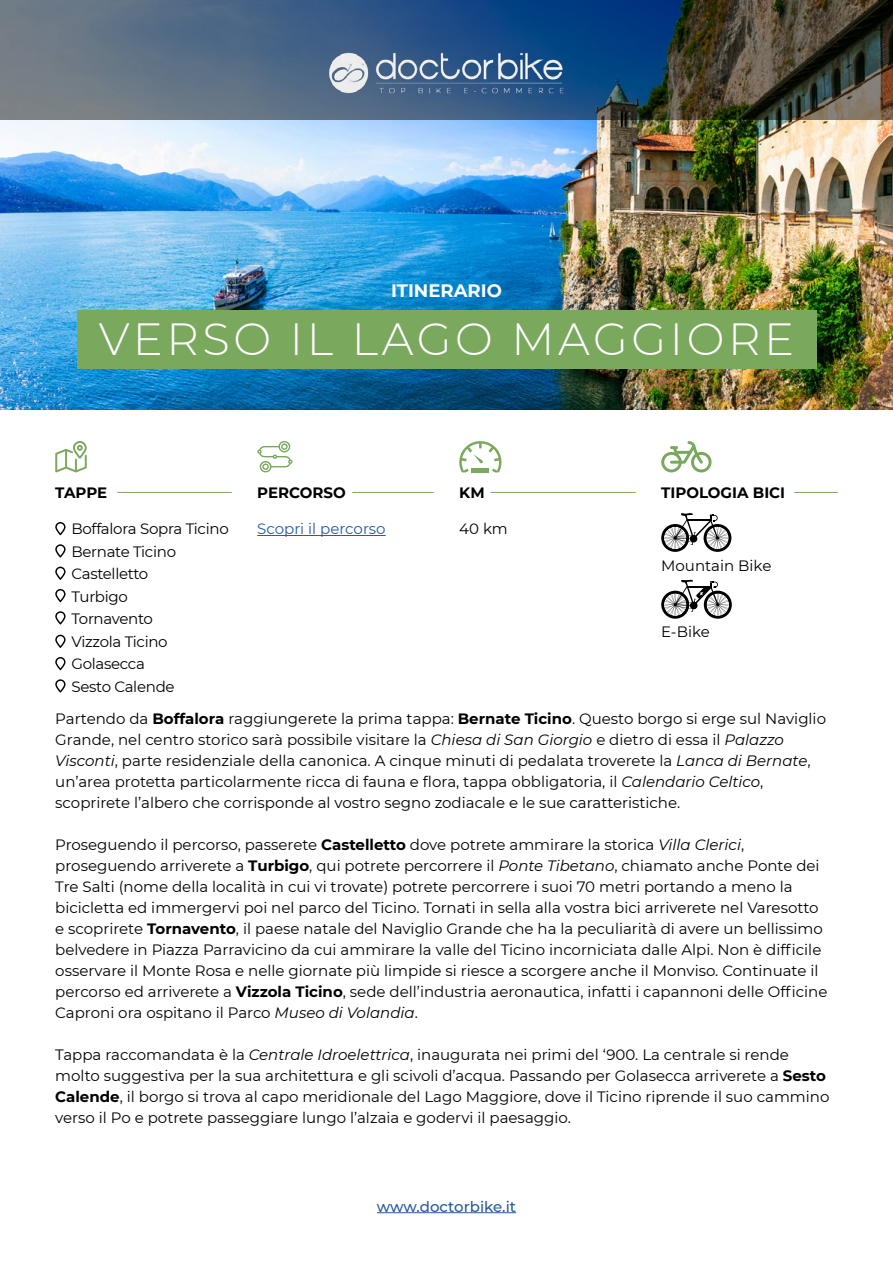
<style>
.page{position:relative;width:893px;height:1263px;background:#fff}
.page>*{position:absolute;margin:0;border:0;box-sizing:border-box;transform-origin:0 0}
.t1{font:300 45px "Montserrat";letter-spacing:.08em;color:#fff}
.t2{font:700 18px "Montserrat";color:#fff}
.t3{font:15px/21px "Montserrat";color:#000}
.t4{font:15px/22.5px "Montserrat";letter-spacing:-.02em;color:#000}
.t5{font:700 15px "Montserrat";color:#000}
.t6{font:500 15px "Montserrat";color:#275b9b}
.t7{font:15px "Montserrat";color:#275b9b}
.s1{font-weight:700}
.s2{font-style:italic}
</style>
<div class="page">
<img style="left:0;top:119px;width:893px;height:290px">
<svg style="left:0;top:0;width:893px;height:119px;background:#44586b"></svg>
<div style="left:77px;top:310px;width:739px;height:59px;background:#7aa95e"></div>
<hr style="left:257px;top:535px;width:129px;height:1px;background:#275b9b">
<hr style="left:117px;top:492px;width:115px;height:1px;background:#7aa95e">
<hr style="left:352px;top:492px;width:82px;height:1px;background:#7aa95e">
<hr style="left:490px;top:492px;width:146px;height:1px;background:#7aa95e">
<hr style="left:794px;top:492px;width:44px;height:1px;background:#7aa95e">
<svg style="left:55px;top:441px;width:32px;height:31px"></svg>
<svg style="left:257px;top:441px;width:36px;height:32px"></svg>
<svg style="left:459px;top:441px;width:42px;height:31px"></svg>
<svg style="left:55px;top:522px;width:11px;height:13px"></svg>
<svg style="left:55px;top:544px;width:11px;height:14px"></svg>
<svg style="left:55px;top:567px;width:11px;height:13px"></svg>
<svg style="left:55px;top:589px;width:11px;height:13px"></svg>
<svg style="left:55px;top:611px;width:11px;height:14px"></svg>
<svg style="left:55px;top:635px;width:11px;height:13px"></svg>
<svg style="left:55px;top:657px;width:11px;height:13px"></svg>
<svg style="left:55px;top:679px;width:11px;height:14px"></svg>
<img style="left:329px;top:45px;width:235px;height:56px">
<hr style="left:377px;top:1212px;width:139px;height:1px;background:#275b9b">
<svg style="left:661px;top:441px;width:51px;height:32px"></svg>
<svg style="left:661px;top:513px;width:70px;height:39px"></svg>
<svg style="left:661px;top:580px;width:71px;height:39px"></svg>
<p class="t2" style="left:391px;top:278px;width:112px">ITINERARIO</p>
<h1 class="t1" style="left:99px;top:308px;width:697px">VERSO IL LAGO MAGGIORE</h1>
<p class="t5" style="left:55px;top:481px;width:53px">TAPPE</p>
<p class="t5" style="left:257px;top:481px;width:90px">PERCORSO</p>
<p class="t5" style="left:459px;top:481px;width:27px">KM</p>
<p class="t5" style="left:661px;top:481px;width:125px">TIPOLOGIA BICI</p>
<p class="t4" style="left:71px;top:517px;width:159px">Boffalora Sopra Ticino<br>Bernate Ticino<br>Castelletto<br>Turbigo<br>Tornavento<br>Vizzola Ticino<br>Golasecca<br>Sesto Calende</p>
<p class="t7" style="left:257px;top:519px;width:130px">Scopri il percorso</p>
<p class="t3" style="left:459px;top:518px;width:50px">40 km</p>
<p class="t3" style="left:661px;top:555px;width:112px">Mountain Bike</p>
<p class="t3" style="left:661px;top:620px;width:50px">E-Bike</p>
<p class="t3" style="left:55px;top:708px;width:772px">Partendo da <span class="s1">Boffalora</span> raggiungerete la prima tappa: <span class="s1">Bernate Ticino</span>. Questo borgo si erge sul Naviglio Grande, nel centro storico sarà possibile visitare la <span class="s2">Chiesa di San Giorgio</span> e dietro di essa il <span class="s2">Palazzo Visconti</span>, parte residenziale della canonica. A cinque minuti di pedalata troverete la <span class="s2">Lanca di Bernate</span>, un’area protetta particolarmente ricca di fauna e flora, tappa obbligatoria, il <span class="s2">Calendario Celtico</span>, scoprirete l’albero che corrisponde al vostro segno zodiacale e le sue caratteristiche.</p>
<p class="t3" style="left:55px;top:834px;width:774px">Proseguendo il percorso, passerete <span class="s1">Castelletto</span> dove potrete ammirare la storica <span class="s2">Villa Clerici</span>, proseguendo arriverete a <span class="s1">Turbigo</span>, qui potrete percorrere il <span class="s2">Ponte Tibetano</span>, chiamato anche Ponte dei Tre Salti (nome della località in cui vi trovate) potrete percorrere i suoi 70 metri portando a meno la bicicletta ed immergervi poi nel parco del Ticino. Tornati in sella alla vostra bici arriverete nel Varesotto e scoprirete <span class="s1">Tornavento</span>, il paese natale del Naviglio Grande che ha la peculiarità di avere un bellissimo belvedere in Piazza Parravicino da cui ammirare la valle del Ticino incorniciata dalle Alpi. Non è difficile osservare il Monte Rosa e nelle giornate più limpide si riesce a scorgere anche il Monviso. Continuate il percorso ed arriverete a <span class="s1">Vizzola Ticino</span>, sede dell’industria aeronautica, infatti i capannoni delle Officine Caproni ora ospitano il Parco <span class="s2">Museo di Volandia</span>.</p>
<p class="t3" style="left:55px;top:1044px;width:776px">Tappa raccomandata è la <span class="s2">Centrale Idroelettrica</span>, inaugurata nei primi del ‘900. La centrale si rende molto suggestiva per la sua architettura e gli scivoli d’acqua. Passando per Golasecca arriverete a <span class="s1">Sesto Calende</span>, il borgo si trova al capo meridionale del Lago Maggiore, dove il Ticino riprende il suo cammino verso il Po e potrete passeggiare lungo l’alzaia e godervi il paesaggio.</p>
<p class="t6" style="left:377px;top:1196px;width:141px">www.doctorbike.it</p>
</div>
